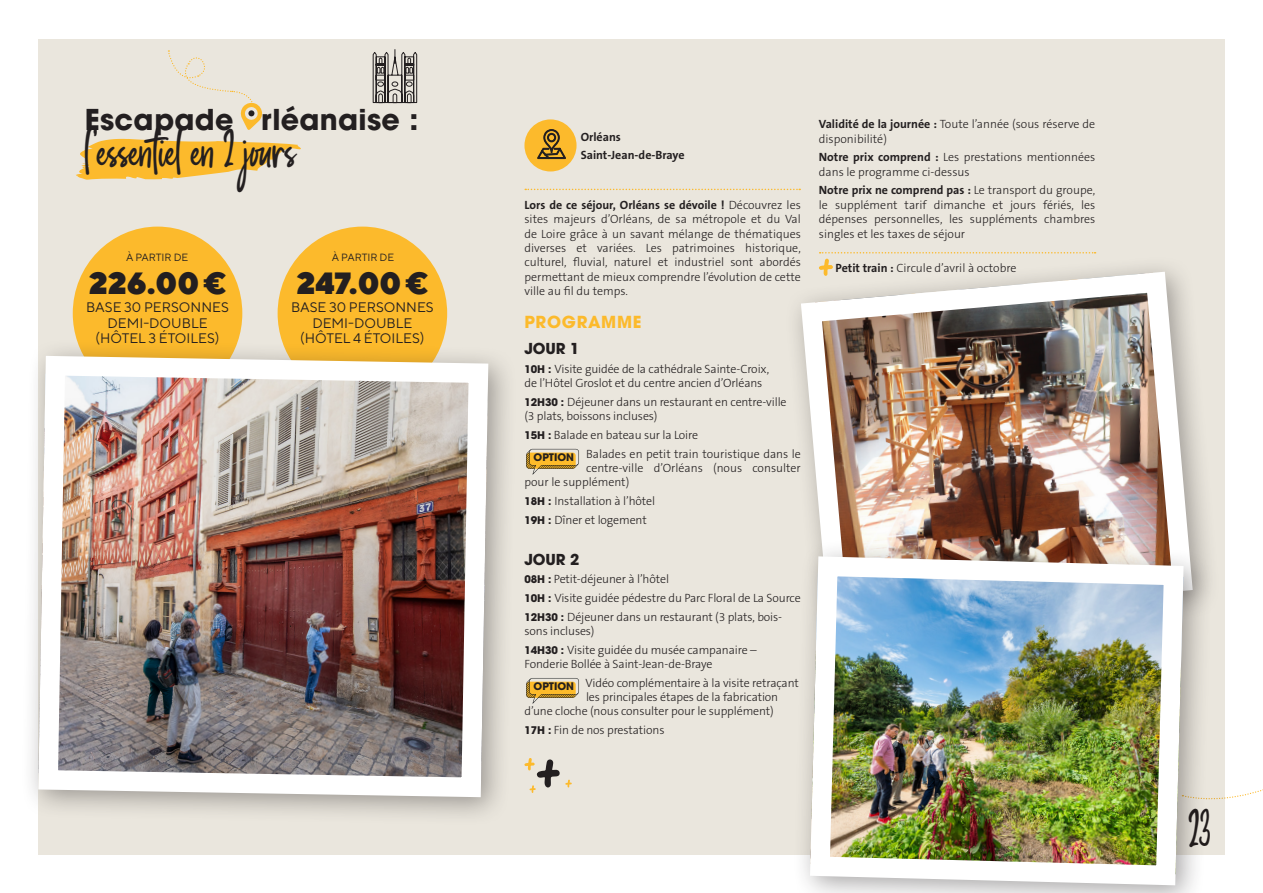
<style>
.page{position:relative;width:1263px;height:893px;background:#fff}
.page>*{position:absolute;margin:0;border:0;box-sizing:border-box;transform-origin:0 0}
.t1{font:900 30.75px "TT Norms";color:#231f20}
.t2{font:700 28.5px "Avant Garde";letter-spacing:.01em;color:#231f20}
.t3{font:17.85px "South Australia";color:#231f20}
.t4{font:700 16.5px "Avant Garde";letter-spacing:.04em;color:#fcba2c}
.t5{font:700 15px "Avant Garde";letter-spacing:-.01em;color:#231f20}
.t6{font:13.8px/15.3px "TT Norms";color:#231f20;text-align:center}
.t7{font:300 12px/14.4px "The Sans B W3";letter-spacing:-.01em;color:#231f20}
.t8{font:700 12px/18px "The Sans B W7";color:#231f20}
.t9{font:10.5px "TT Norms";color:#231f20}
.t10{font:700 10.35px "Avant Garde";color:#231f20}
.s1{font-family:"The Sans B W7";font-weight:700}
.s2{font-family:"Avant Garde";font-weight:700;font-size:10.5px}
</style>
<div class="page">
<svg style="left:1225px;top:789px;width:38px;height:10px"></svg>
<div style="left:38px;top:40px;width:1187px;height:815px;background:#eae6dd"></div>
<svg style="left:373px;top:49px;width:44px;height:54px"></svg>
<svg style="left:76px;top:139px;width:225px;height:41px"></svg>
<div style="left:524px;top:119px;width:52px;height:52px;background:#fcba2c;border-radius:50%"></div>
<svg style="left:537px;top:129px;width:29px;height:43px"></svg>
<svg style="left:525px;top:189px;width:275px;height:1px"></svg>
<svg style="left:526px;top:449px;width:53px;height:26px"></svg>
<svg style="left:526px;top:678px;width:53px;height:26px"></svg>
<svg style="left:819px;top:252px;width:276px;height:2px"></svg>
<svg style="left:73px;top:227px;width:169px;height:111px"></svg>
<svg style="left:278px;top:227px;width:169px;height:111px"></svg>
<div style="left:21px;top:338px;width:497px;height:489px;background:#231f20;opacity:.4"></div>
<img style="left:28px;top:346px;width:470px;height:461px">
<img style="left:796px;top:261px;width:407px;height:278px">
<div style="left:792px;top:539px;width:421px;height:354px;background:#231f20;opacity:.4"></div>
<img style="left:800px;top:546px;width:393px;height:347px">
<svg style="left:524px;top:758px;width:48px;height:35px"></svg>
<svg style="left:168px;top:50px;width:94px;height:80px"></svg>
<p class="t2" style="left:85px;top:101px;width:335px">Escapade rléanaise :</p>
<p class="t3" style="left:85px;top:150px;width:212px">l ’essentiel en 2 jours</p>
<p class="t9" style="left:126px;top:251px;width:64px">À PARTIR DE</p>
<p class="t9" style="left:332px;top:251px;width:64px">À PARTIR DE</p>
<p class="t1" style="left:89px;top:263px;width:139px">226.00€</p>
<p class="t6" style="left:86px;top:300px;width:144px">BASE 30 PERSONNES<br>DEMI-DOUBLE (HÔTEL 3 ÉTOILES)</p>
<p class="t1" style="left:296px;top:263px;width:134px">247.00€</p>
<p class="t6" style="left:291px;top:300px;width:144px">BASE 30 PERSONNES<br>DEMI-DOUBLE (HÔTEL 4 ÉTOILES)</p>
<p class="t8" style="left:581px;top:128px;width:105px">Orléans<br>Saint-Jean-de-Braye</p>
<p class="t7" style="left:524px;top:198px;width:278px;text-align:justify"><span class="s1">Lors de ce séjour, Orléans se dévoile !</span> Découvrez les sites majeurs d’Orléans, de sa métropole et du Val de Loire grâce à un savant mélange de thématiques diverses et variées. Les patrimoines historique, culturel, fluvial, naturel et industriel sont abordés permettant de mieux comprendre l’évolution de cette ville au fil du temps.</p>
<p class="t4" style="left:524px;top:311px;width:119px">PROGRAMME</p>
<p class="t5" style="left:524px;top:339px;width:56px">JOUR 1</p>
<p class="t7" style="left:524px;top:362px;width:246px"><span class="s2">10H :</span> Visite guidée de la cathédrale Sainte-Croix, de l’Hôtel Groslot et du centre ancien d’Orléans</p>
<p class="t7" style="left:524px;top:395px;width:264px"><span class="s2">12H30 :</span> Déjeuner dans un restaurant en centre-ville (3 plats, boissons incluses)</p>
<p class="t7" style="left:524px;top:428px;width:175px"><span class="s2">15H :</span> Balade en bateau sur la Loire</p>
<p class="t10" style="left:534px;top:450px;width:42px">OPTION</p>
<p class="t7" style="left:586px;top:446px;width:216px">Balades en petit train touristique dans le</p>
<p class="t7" style="left:586px;top:461px;width:216px">centre-ville d’Orléans (nous consulter</p>
<p class="t7" style="left:524px;top:475px;width:106px">pour le supplément)</p>
<p class="t7" style="left:524px;top:494px;width:132px"><span class="s2">18H :</span> Installation à l’hôtel</p>
<p class="t7" style="left:524px;top:512px;width:124px"><span class="s2">19H :</span> Dîner et logement</p>
<p class="t5" style="left:524px;top:549px;width:56px">JOUR 2</p>
<p class="t7" style="left:524px;top:572px;width:146px"><span class="s2">08H :</span> Petit-déjeuner à l’hôtel</p>
<p class="t7" style="left:524px;top:591px;width:278px"><span class="s2">10H :</span> Visite guidée pédestre du Parc Floral de La Source</p>
<p class="t7" style="left:524px;top:609px;width:259px"><span class="s2">12H30 :</span> Déjeuner dans un restaurant (3 plats, bois&shy;sons incluses)</p>
<p class="t7" style="left:524px;top:642px;width:234px"><span class="s2">14H30 :</span> Visite guidée du musée campanaire –<br>Fonderie Bollée à Saint-Jean-de-Braye</p>
<p class="t10" style="left:534px;top:679px;width:42px">OPTION</p>
<p class="t7" style="left:586px;top:675px;width:215px">Vidéo complémentaire à la visite retraçant</p>
<p class="t7" style="left:586px;top:690px;width:194px">les principales étapes de la fabrication</p>
<p class="t7" style="left:524px;top:704px;width:251px">d’une cloche (nous consulter pour le supplément)</p>
<p class="t7" style="left:524px;top:723px;width:142px"><span class="s2">17H :</span> Fin de nos prestations</p>
<p class="t7" style="left:819px;top:117px;width:278px"><span class="s1">Validité de la journée :</span> Toute l’année (sous réserve de disponibilité)</p>
<p class="t7" style="left:819px;top:150px;width:278px"><span class="s1">Notre prix comprend :</span> Les prestations mentionnées dans le programme ci-dessus</p>
<p class="t7" style="left:819px;top:183px;width:278px;text-align:justify"><span class="s1">Notre prix ne comprend pas :</span> Le transport du groupe, le supplément tarif dimanche et jours fériés, les dépenses personnelles, les suppléments chambres singles et les taxes de séjour</p>
<p class="t7" style="left:835px;top:260px;width:182px"><span class="s1">Petit train :</span> Circule d’avril à octobre</p>
<h3 class="t3" style="left:1189px;top:830px;width:23px">23</h3>
</div>
